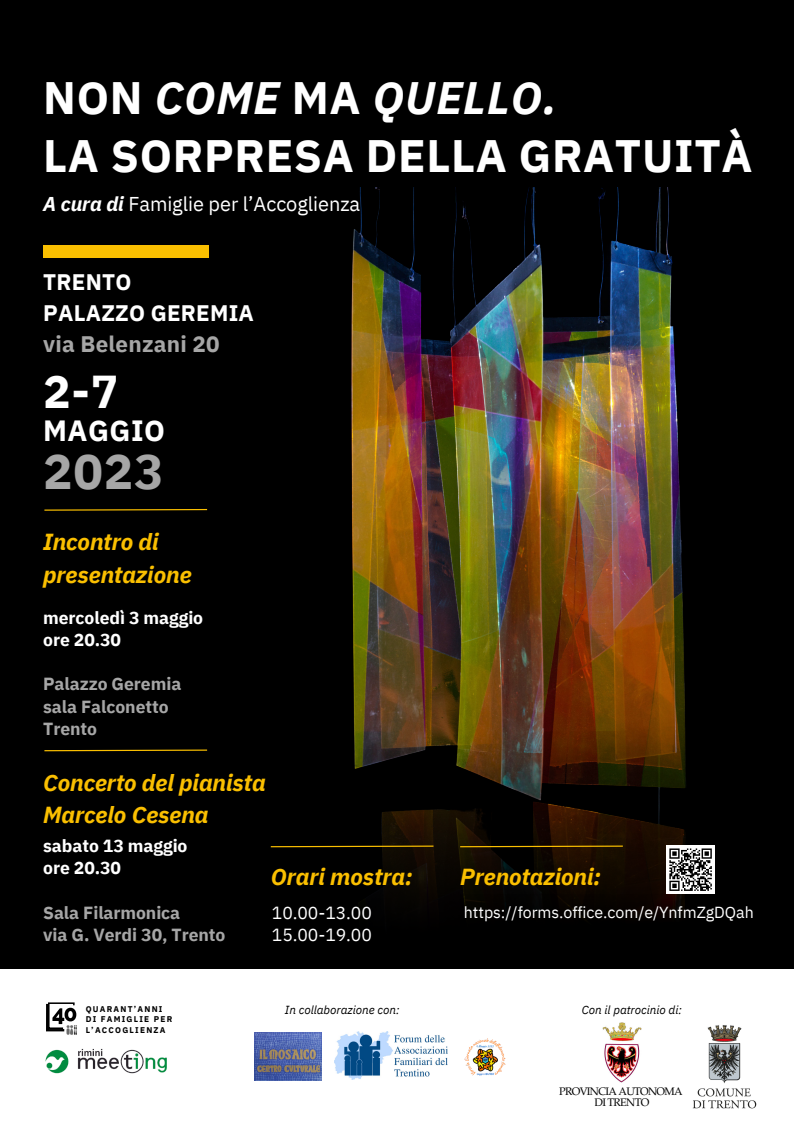
<style>
.page{position:relative;width:794px;height:1134px;background:#000}
.page>*{position:absolute;margin:0;border:0;box-sizing:border-box;transform-origin:0 0}
.t1{font:700 49.2px "IBM Plex Sans";color:#a6a6a6}
.t2{font:700 46px "IBM Plex Sans";color:#fff}
.t3{font:700 45.36px/58.2px "IBM Plex Sans";letter-spacing:.015em;color:#fff}
.t4{font:700 29.2px "IBM Plex Sans";letter-spacing:.015em;color:#fff}
.t5{font:italic 700 23.16px/32.4px "IBM Plex Sans";letter-spacing:-.005em;color:#fabf00}
.t6{font:700 22.4px/31.2px "IBM Plex Sans";letter-spacing:.01em;color:#fff}
.t7{font:700 22.4px "IBM Plex Sans";letter-spacing:.01em;color:#a6a6a6}
.t8{font:20px "IBM Plex Sans";letter-spacing:-.005em;color:#fff}
.t9{font:700 17.56px/22.2px "IBM Plex Sans";letter-spacing:-.005em;color:#a6a6a6}
.t10{font:700 17.56px/22.2px "IBM Plex Sans";letter-spacing:-.005em;color:#fff}
.t11{font:17.56px/22.2px "IBM Plex Sans";letter-spacing:-.005em;color:#fff}
.t12{font:16px "IBM Plex Sans";letter-spacing:-.005em;color:#fff}
.t13{font:italic 11.72px "IBM Plex Sans";letter-spacing:-.005em;color:#000}
.t14{font:10.96px/10.8px "Palatino";letter-spacing:-.06em;color:#000;text-align:center}
.t15{font:700 8.28px/10.3px "IBM Plex Sans";letter-spacing:.15em;color:#000}
.s1{font-style:italic}
.s2{font-weight:700;font-style:italic}
</style>
<div class="page">
<img style="left:351px;top:298px;width:334px;height:423px">
<img style="left:351px;top:187px;width:322px;height:111px">
<img style="left:354px;top:721px;width:361px;height:180px">
<div style="left:43px;top:245px;width:166px;height:13px;background:#fabf00"></div>
<div style="left:0;top:969px;width:794px;height:165px;background:#fff"></div>
<img style="left:45px;top:1048px;width:122px;height:26px">
<svg style="left:46px;top:1002px;width:31px;height:33px"></svg>
<svg style="left:44px;top:509px;width:164px;height:2px"></svg>
<svg style="left:270px;top:845px;width:165px;height:3px"></svg>
<svg style="left:459px;top:845px;width:165px;height:3px"></svg>
<svg style="left:44px;top:749px;width:164px;height:3px"></svg>
<div style="left:666px;top:846px;width:49px;height:48px;background:#fff"></div>
<svg style="left:669px;top:848px;width:43px;height:43px"></svg>
<img style="left:464px;top:1038px;width:42px;height:38px">
<img style="left:335px;top:1032px;width:112px;height:48px">
<img style="left:254px;top:1032px;width:68px;height:48px">
<div style="left:460px;top:894px;width:324px;height:65px;background:#000"></div>
<img style="left:693px;top:1025px;width:63px;height:83px">
<img style="left:603px;top:1022px;width:38px;height:60px">
<h3 class="t3" style="left:43px;top:65px;width:711px">NON <span class="s1">COME</span> MA <span class="s1">QUELLO.<br></span>LA SORPRESA DELLA GRATUITÀ</h3>
<p class="t8" style="left:43px;top:189px;width:318px"><span class="s2">A cura di</span> Famiglie per l’Accoglienza</p>
<p class="t6" style="left:43px;top:265px;width:212px">TRENTO<br>PALAZZO GEREMIA</p>
<p class="t7" style="left:43px;top:327px;width:178px">via Belenzani 20</p>
<h2 class="t2" style="left:43px;top:355px;width:77px">2-7</h2>
<p class="t4" style="left:43px;top:408px;width:123px">MAGGIO</p>
<h1 class="t1" style="left:43px;top:432px;width:122px">2023</h1>
<p class="t5" style="left:43px;top:524px;width:150px">Inc ontro di presentazione</p>
<p class="t10" style="left:43px;top:605px;width:161px">mercoledì 3 maggio ore 20.30</p>
<p class="t9" style="left:43px;top:672px;width:140px">Palazzo Geremia sala Falconetto<br>Trento</p>
<p class="t5" style="left:43px;top:765px;width:224px">Concerto del piani sta<br>Marcelo Cesena</p>
<p class="t10" style="left:43px;top:833px;width:146px">sabato 13 maggio ore 20.30</p>
<p class="t9" style="left:43px;top:900px;width:184px">Sala Filarmonica<br>via G. Verdi 30, Trento</p>
<p class="t15" style="left:86px;top:1003px;width:88px">QUARANT’ANNI<br>DI FAMIGLIE PER<br>L’ACCOGLIENZA</p>
<p class="t5" style="left:271px;top:858px;width:143px">Orari mostra:</p>
<p class="t5" style="left:460px;top:858px;width:142px">Prenotazioni:</p>
<p class="t11" style="left:272px;top:900px;width:102px">10.00-13.00<br>15.00-19.00</p>
<p class="t12" style="left:464px;top:900px;width:291px">https://forms.office.com/e/YnfmZgDQah</p>
<p class="t13" style="left:285px;top:1000px;width:116px">In collaborazione con:</p>
<p class="t13" style="left:582px;top:1000px;width:101px">Con il patrocinio di:</p>
<p class="t14" style="left:559px;top:1086px;width:125px">PROVINCIA AUTONOMA<br>DI TRENTO</p>
</div>
